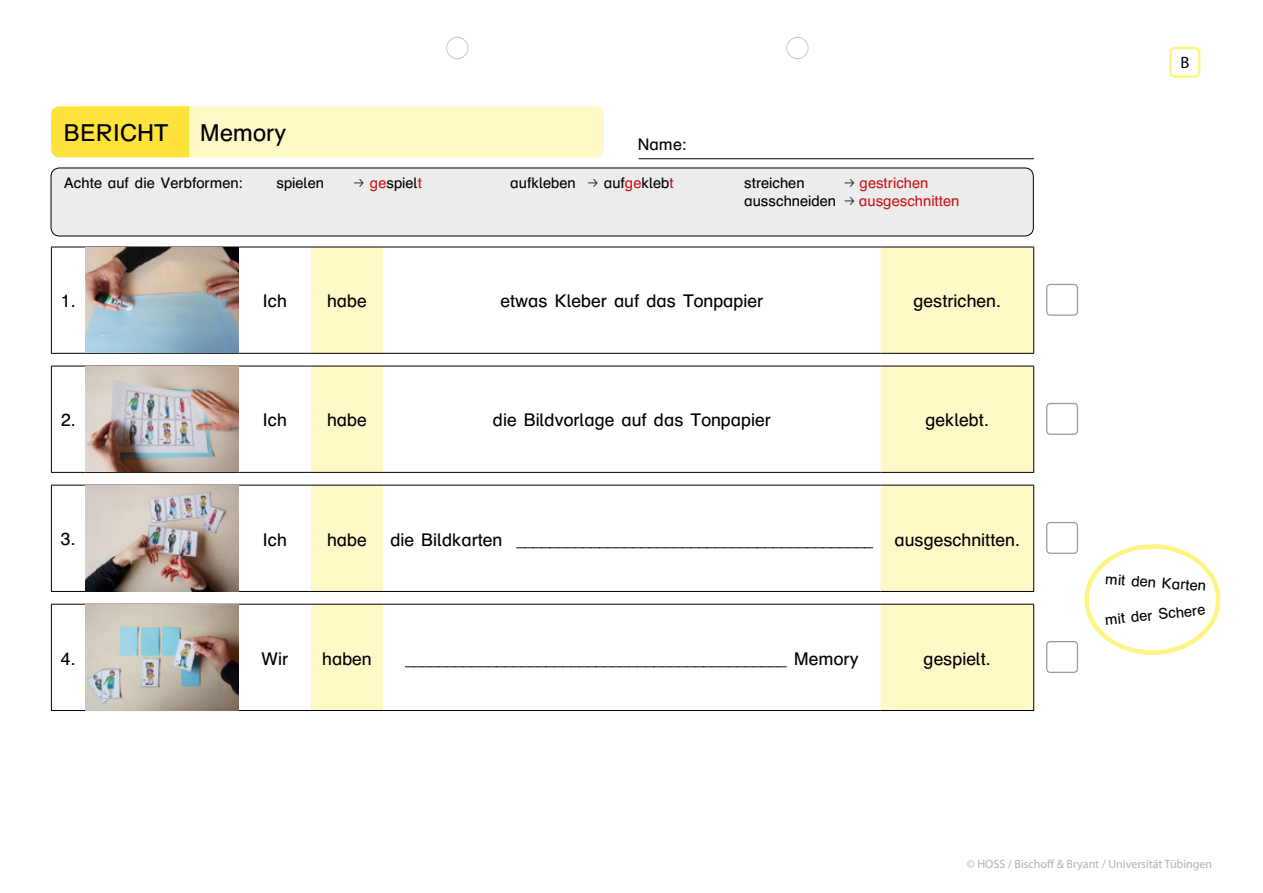
<style>
.page{position:relative;width:1263px;height:893px;background:#fff}
.page>*{position:absolute;margin:0;border:0;box-sizing:border-box;transform-origin:0 0}
.t1{font:24px "Druckschrift BY WOK";color:#000}
.t2{font:18px "Myriad Pro";color:#000}
.t3{font:18px "Druckschrift BY WOK";color:#000}
.t4{font:16.5px "Druckschrift BY WOK";color:#000}
.t5{font:16.5px "Myriad Pro";color:#000}
.t6{font:15px "Druckschrift BY WOK";color:#000}
.t7{font:15px "Druckschrift BY WOK";color:#cd1316}
.t8{font:12px "Myriad Pro";color:#b1b2b3}
.s1{color:#cd1316}
.s2{font-family:"Druckschrift BY WOK"}
</style>
<div class="page">
<div style="left:51px;top:168px;width:982px;height:68px;background:#ececed;border-radius:9px"></div>
<div style="left:51px;top:168px;width:983px;height:68px;border:1px solid #000;border-radius:9px"></div>
<div style="left:446px;top:37px;width:22px;height:22px;border:1px solid #c5c6c6;border-radius:50%"></div>
<div style="left:786px;top:37px;width:22px;height:22px;border:1px solid #c5c6c6;border-radius:50%"></div>
<svg style="left:311px;top:248px;width:723px;height:462px"></svg>
<hr style="left:51px;top:247px;width:34px;height:1px;background:#000">
<hr style="left:51px;top:247px;width:1px;height:106px;background:#000">
<hr style="left:85px;top:247px;width:153px;height:1px;background:#000">
<hr style="left:238px;top:247px;width:73px;height:1px;background:#000">
<hr style="left:311px;top:247px;width:72px;height:1px;background:#000">
<hr style="left:383px;top:247px;width:498px;height:1px;background:#000">
<hr style="left:881px;top:247px;width:153px;height:1px;background:#000">
<hr style="left:1033px;top:247px;width:1px;height:106px;background:#000">
<hr style="left:51px;top:353px;width:34px;height:1px;background:#000">
<hr style="left:85px;top:353px;width:153px;height:1px;background:#000">
<hr style="left:238px;top:353px;width:73px;height:1px;background:#000">
<hr style="left:311px;top:353px;width:72px;height:1px;background:#000">
<hr style="left:383px;top:353px;width:498px;height:1px;background:#000">
<hr style="left:881px;top:353px;width:153px;height:1px;background:#000">
<hr style="left:51px;top:366px;width:34px;height:1px;background:#000">
<hr style="left:51px;top:366px;width:1px;height:106px;background:#000">
<hr style="left:85px;top:366px;width:153px;height:1px;background:#000">
<hr style="left:238px;top:366px;width:73px;height:1px;background:#000">
<hr style="left:311px;top:366px;width:72px;height:1px;background:#000">
<hr style="left:383px;top:366px;width:498px;height:1px;background:#000">
<hr style="left:881px;top:366px;width:153px;height:1px;background:#000">
<hr style="left:1033px;top:366px;width:1px;height:106px;background:#000">
<hr style="left:51px;top:472px;width:34px;height:1px;background:#000">
<hr style="left:85px;top:472px;width:153px;height:1px;background:#000">
<hr style="left:238px;top:472px;width:73px;height:1px;background:#000">
<hr style="left:311px;top:472px;width:72px;height:1px;background:#000">
<hr style="left:383px;top:472px;width:498px;height:1px;background:#000">
<hr style="left:881px;top:472px;width:153px;height:1px;background:#000">
<hr style="left:51px;top:485px;width:34px;height:1px;background:#000">
<hr style="left:51px;top:485px;width:1px;height:106px;background:#000">
<hr style="left:85px;top:485px;width:153px;height:1px;background:#000">
<hr style="left:238px;top:485px;width:73px;height:1px;background:#000">
<hr style="left:311px;top:485px;width:72px;height:1px;background:#000">
<hr style="left:383px;top:485px;width:498px;height:1px;background:#000">
<hr style="left:881px;top:485px;width:153px;height:1px;background:#000">
<hr style="left:1033px;top:485px;width:1px;height:106px;background:#000">
<hr style="left:51px;top:591px;width:34px;height:1px;background:#000">
<hr style="left:85px;top:591px;width:153px;height:1px;background:#000">
<hr style="left:238px;top:591px;width:73px;height:1px;background:#000">
<hr style="left:311px;top:591px;width:72px;height:1px;background:#000">
<hr style="left:383px;top:591px;width:498px;height:1px;background:#000">
<hr style="left:881px;top:591px;width:153px;height:1px;background:#000">
<hr style="left:51px;top:604px;width:34px;height:1px;background:#000">
<hr style="left:51px;top:605px;width:1px;height:105px;background:#000">
<hr style="left:85px;top:604px;width:153px;height:1px;background:#000">
<hr style="left:238px;top:604px;width:73px;height:1px;background:#000">
<hr style="left:311px;top:604px;width:72px;height:1px;background:#000">
<hr style="left:383px;top:604px;width:498px;height:1px;background:#000">
<hr style="left:881px;top:604px;width:153px;height:1px;background:#000">
<hr style="left:1033px;top:605px;width:1px;height:105px;background:#000">
<hr style="left:51px;top:710px;width:34px;height:1px;background:#000">
<hr style="left:85px;top:710px;width:153px;height:1px;background:#000">
<hr style="left:238px;top:710px;width:73px;height:1px;background:#000">
<hr style="left:311px;top:710px;width:72px;height:1px;background:#000">
<hr style="left:383px;top:710px;width:498px;height:1px;background:#000">
<hr style="left:881px;top:710px;width:153px;height:1px;background:#000">
<img style="left:86px;top:247px;width:152px;height:106px">
<img style="left:86px;top:366px;width:152px;height:106px">
<img style="left:86px;top:486px;width:152px;height:105px">
<img style="left:86px;top:605px;width:152px;height:105px">
<div style="left:1046px;top:284px;width:32px;height:32px;border:1px solid #9c9d9d;border-radius:4px"></div>
<div style="left:1046px;top:403px;width:32px;height:32px;border:1px solid #9c9d9d;border-radius:4px"></div>
<div style="left:1046px;top:522px;width:32px;height:32px;border:1px solid #9c9d9d;border-radius:4px"></div>
<div style="left:1046px;top:641px;width:32px;height:32px;border:1px solid #9c9d9d;border-radius:4px"></div>
<svg style="left:51px;top:106px;width:553px;height:51px;background:#fff3a4"></svg>
<hr style="left:639px;top:158px;width:395px;height:1px;background:#000">
<div style="left:1084px;top:544px;width:136px;height:111px;border:4px solid #fff481;border-radius:50%"></div>
<div style="left:1169px;top:47px;width:31px;height:31px;border:2px solid #fff481;border-radius:4px"></div>
<h1 class="t1" style="left:64px;top:121px;width:106px">BERICHT</h1>
<h1 class="t1" style="left:200px;top:121px;width:88px">Memory</h1>
<p class="t4" style="left:638px;top:136px;width:51px">Name:</p>
<p class="t6" style="left:64px;top:176px;width:181px">Achte auf die Verbformen:</p>
<p class="t6" style="left:276px;top:176px;width:49px">spielen</p>
<p class="t6" style="left:370px;top:176px;width:53px"><span class="s1">ge</span>spiel<span class="s1">t</span></p>
<p class="t6" style="left:510px;top:176px;width:67px">aufkleben</p>
<p class="t6" style="left:604px;top:176px;width:71px">auf<span class="s1">ge</span>kleb<span class="s1">t</span></p>
<p class="t6" style="left:744px;top:176px;width:62px">streichen</p>
<p class="t7" style="left:859px;top:176px;width:70px">gestrichen</p>
<p class="t6" style="left:744px;top:194px;width:93px">ausschneiden</p>
<p class="t7" style="left:859px;top:194px;width:102px">ausgeschnitten</p>
<p class="t3" style="left:61px;top:292px;width:16px">1.</p>
<p class="t3" style="left:262px;top:292px;width:26px">Ich</p>
<p class="t3" style="left:327px;top:292px;width:41px">habe</p>
<p class="t3" style="left:500px;top:292px;width:264px">etwas Kleber auf das Tonpapier</p>
<p class="t3" style="left:913px;top:292px;width:89px">gestrichen.</p>
<p class="t3" style="left:61px;top:411px;width:16px">2.</p>
<p class="t3" style="left:262px;top:411px;width:26px">Ich</p>
<p class="t3" style="left:327px;top:411px;width:41px">habe</p>
<p class="t3" style="left:493px;top:411px;width:279px">die Bildvorlage auf das Tonpapier</p>
<p class="t3" style="left:925px;top:411px;width:65px">geklebt.</p>
<p class="t3" style="left:61px;top:530px;width:16px">3.</p>
<p class="t3" style="left:262px;top:530px;width:26px">Ich</p>
<p class="t3" style="left:327px;top:530px;width:41px">habe</p>
<p class="t2" style="left:390px;top:530px;width:631px"><span class="s2">die Bildkarten</span> ___________________________________________ <span class="s2">ausgeschnitten.</span></p>
<p class="t3" style="left:61px;top:649px;width:16px">4.</p>
<p class="t3" style="left:261px;top:649px;width:29px">Wir</p>
<p class="t3" style="left:322px;top:649px;width:51px">haben</p>
<p class="t2" style="left:405px;top:649px;width:455px">______________________________________________ <span class="s2">Memory</span></p>
<p class="t3" style="left:923px;top:649px;width:69px">gespielt.</p>
<p class="t5" style="left:1180px;top:54px;width:10px">B</p>
<p class="t6" style="left:1106px;top:571px;width:102px;rotate:4deg">mit den Karten</p>
<p class="t6" style="left:1104px;top:612px;width:102px;rotate:-6deg">mit der Schere</p>
<p class="t8" style="left:967px;top:857px;width:247px">© HOSS / Bischoff &amp; Bryant / Universität Tübingen</p>
</div>
